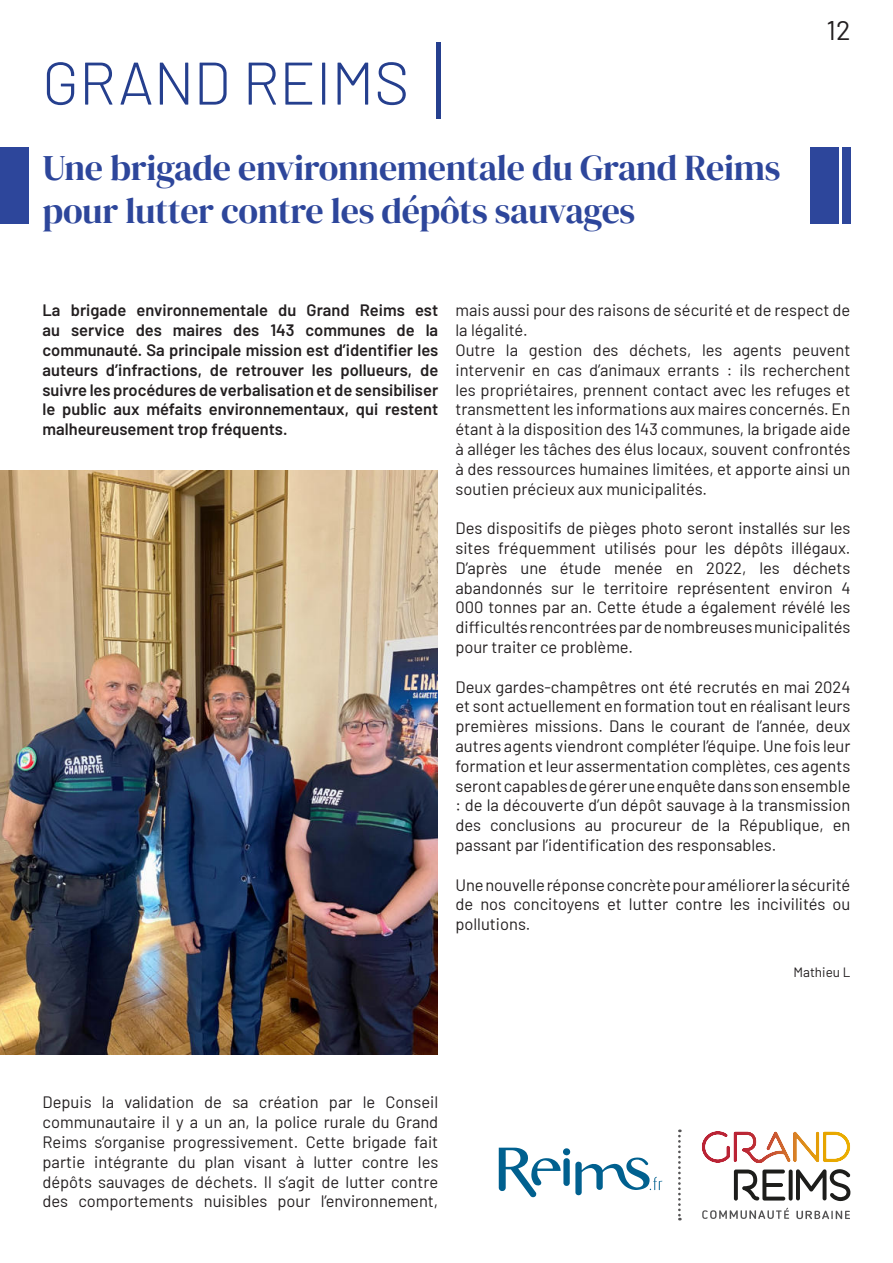
<style>
.page{position:relative;width:893px;height:1263px;background:#fff}
.page>*{position:absolute;margin:0;border:0;box-sizing:border-box;transform-origin:0 0}
.t1{font:300 60px "Barlow";color:#253f8e}
.t2{font:36px/43.2px "DM Serif Display";letter-spacing:-.01em;color:#2d469b}
.t3{font:27px "Barlow";color:#231f20}
.t4{font:16.5px/19.8px "Barlow";color:#231f20;text-align:justify}
.t5{font:600 16.5px/19.8px "Barlow";color:#231f20;text-align:justify}
.t6{font:13.5px "Barlow";color:#231f20}
</style>
<div class="page">
<div style="left:0;top:147px;width:29px;height:77px;background:#2d469b"></div>
<div style="left:842px;top:147px;width:8px;height:77px;background:#2d469b"></div>
<div style="left:810px;top:147px;width:29px;height:77px;background:#2d469b"></div>
<hr style="left:436px;top:43px;width:4px;height:76px;background:#253f8e">
<img style="left:0;top:471px;width:438px;height:584px">
<svg style="left:702px;top:1131px;width:148px;height:32px"></svg>
<svg style="left:734px;top:1169px;width:51px;height:31px"></svg>
<svg style="left:789px;top:1169px;width:4px;height:31px"></svg>
<svg style="left:796px;top:1169px;width:54px;height:32px"></svg>
<svg style="left:702px;top:1208px;width:87px;height:11px"></svg>
<svg style="left:796px;top:1211px;width:54px;height:8px"></svg>
<svg style="left:499px;top:1148px;width:163px;height:49px"></svg>
<svg style="left:678px;top:1129px;width:3px;height:91px"></svg>
<h1 class="t1" style="left:42px;top:62px;width:369px">GRAND REIMS</h1>
<h2 class="t2" style="left:43px;top:146px;width:739px">Une brigade environnementale du Grand Reims pour lutter contre les dépôts sauvages</h2>
<h3 class="t3" style="left:826px;top:18px;width:25px">12</h3>
<p class="t5" style="left:43px;top:299px;width:397px">La brigade environnementale du Grand Reims est au service des maires des 143 communes de la communauté. Sa principale mission est d’identifier les auteurs d’infractions, de retrouver les pollueurs, de suivre les procédures de verbalisation et de sensibiliser le public aux méfaits environnementaux, qui restent malheureusement trop fréquents.</p>
<p class="t4" style="left:455px;top:301px;width:396px;text-align:left">mais aussi pour des raisons de sécurité et de respect de la légalité.<br>Outre la gestion des déchets, les agents peuvent intervenir en cas d’animaux errants : ils recherchent les propriétaires, prennent contact avec les refuges et transmettent les informations aux maires concernés. En étant à la disposition des 143 communes, la brigade aide à alléger les tâches des élus locaux, souvent confrontés à des ressources humaines limitées, et apporte ainsi un soutien précieux aux municipalités.</p>
<p class="t4" style="left:455px;top:517px;width:396px">Des dispositifs de pièges photo seront installés sur les sites fréquemment utilisés pour les dépôts illégaux.<br>D’après une étude menée en 2022, les déchets abandonnés sur le territoire représentent environ 4<br>000 tonnes par an. Cette étude a également révélé les difficultés rencontrées par de nombreuses municipalités pour traiter ce problème.</p>
<p class="t4" style="left:455px;top:675px;width:396px">Deux gardes-champêtres ont été recrutés en mai 2024 et sont actuellement en formation tout en réalisant leurs premières missions. Dans le courant de l’année, deux autres agents viendront compléter l’équipe. Une fois leur formation et leur assermentation complètes, ces agents seront capables de gérer une enquête dans son ensemble : de la découverte d’un dépôt sauvage à la transmission des conclusions au procureur de la République, en passant par l’identification des responsables.</p>
<p class="t4" style="left:455px;top:873px;width:396px">Une nouvelle réponse concrète pour améliorer la sécurité de nos concitoyens et lutter contre les incivilités ou pollutions.</p>
<p class="t6" style="left:793px;top:966px;width:58px">Mathieu L</p>
<p class="t4" style="left:43px;top:1093px;width:397px">Depuis la validation de sa création par le Conseil communautaire il y a un an, la police rurale du Grand Reims s’organise progressivement. Cette brigade fait partie intégrante du plan visant à lutter contre les dépôts sauvages de déchets. Il s’agit de lutter contre des comportements nuisibles pour l’environnement,</p>
</div>
